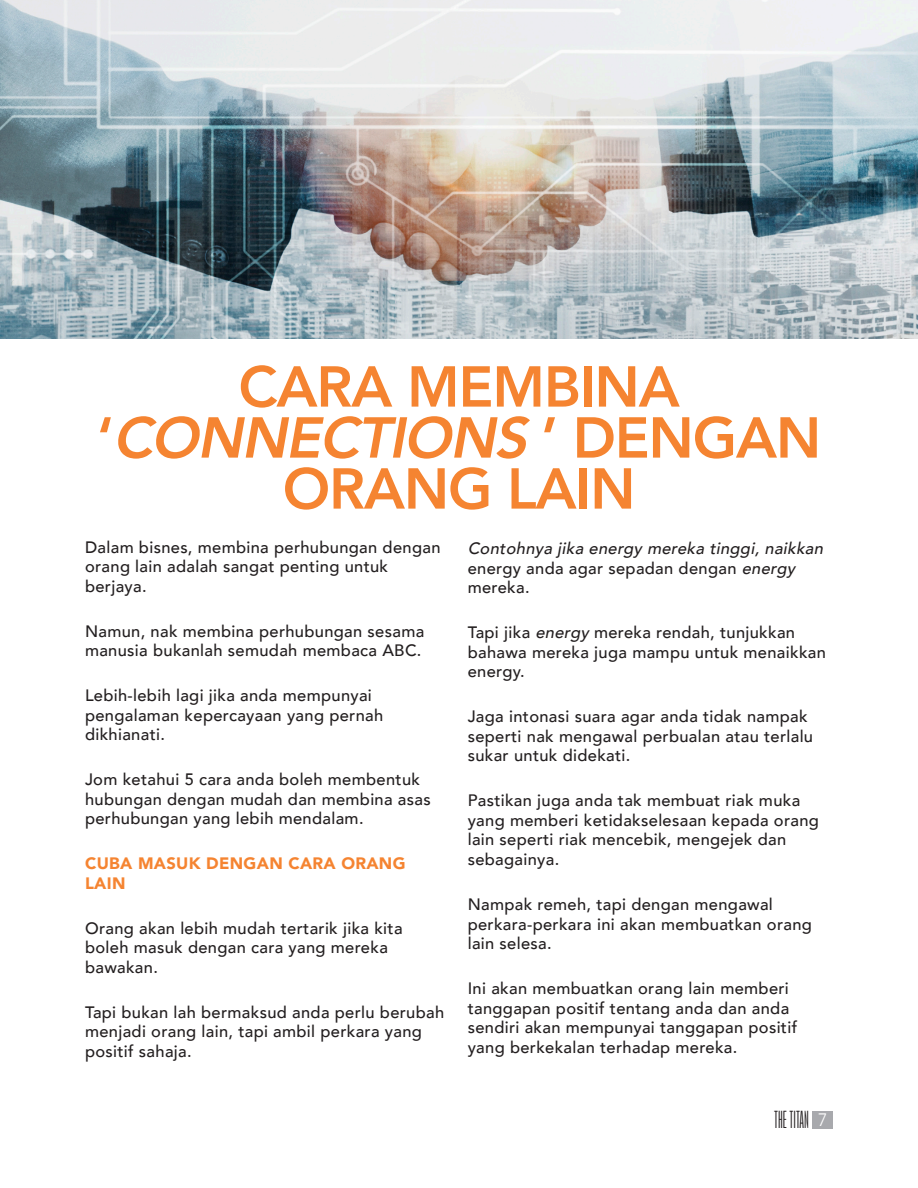
<style>
.page{position:relative;width:918px;height:1188px;background:#fff}
.page>*{position:absolute;margin:0;border:0;box-sizing:border-box;transform-origin:0 0}
.t1{font:800 57px/51px "Avenir";letter-spacing:-.02em;color:#f58431;text-align:center}
.t2{font:100 18px "Gobold High";color:#231f20}
.t3{font:500 16.5px/19.5px "Avenir";letter-spacing:.02em;color:#231f20}
.t4{font:italic 500 16.5px/19.5px "Avenir";color:#231f20}
.t5{font:900 16.5px/19.5px "Avenir";letter-spacing:.02em;color:#f58431}
.s1{font-style:italic}
.s2{font-style:normal}
.s3{font-family:"Avenir";font-weight:300;color:#fff}
</style>
<div class="page">
<div style="left:812px;top:1111px;width:21px;height:17px;background:#a8a9ad"></div>
<img style="left:0;top:0;width:918px;height:338px">
<p class="t1" style="left:97px;top:361px;width:726px">CARA MEMBINA<br>‘ <span class="s1">CONNECTIONS</span> ’ D E N G A N<br>ORANG LAIN</p>
<p class="t3" style="left:85px;top:536px;width:357px">Dalam bisnes, membina perhubungan dengan orang lain adalah sangat penting untuk berjaya.</p>
<p class="t3" style="left:85px;top:620px;width:341px">Namun, nak membina perhubungan sesama manusia bukanlah semudah membaca ABC.</p>
<p class="t3" style="left:85px;top:685px;width:300px">Lebih-lebih lagi jika anda mempunyai pengalaman kepercayaan yang pernah dikhianati.</p>
<p class="t3" style="left:85px;top:769px;width:347px">Jom ketahui 5 cara anda boleh membentuk hubungan dengan mudah dan membina asas perhubungan yang lebih mendalam.</p>
<p class="t5" style="left:85px;top:853px;width:322px">CUBA MASUK DENGAN CARA ORANG<br>LAIN</p>
<p class="t3" style="left:85px;top:917px;width:319px">Orang akan lebih mudah tertarik jika kita boleh masuk dengan cara yang mereka bawakan.</p>
<p class="t3" style="left:85px;top:1001px;width:361px">Tapi bukan lah bermaksud anda perlu berubah menjadi orang lain, tapi ambil perkara yang positif sahaja.</p>
<p class="t4" style="left:468px;top:538px;width:362px">Contohnya jika energy mereka tinggi,naikkan <span class="s2">energy anda agar sepadan dengan</span> energy <span class="s2">mereka.</span></p>
<p class="t3" style="left:468px;top:622px;width:360px">Tapi jika <span class="s1">energy</span> mereka rendah, tunjukkan bahawa mereka juga mampu untuk menaikkan energy.</p>
<p class="t3" style="left:468px;top:706px;width:347px">Jaga intonasi suara agar anda tidak nampak seperti nak mengawal perbualan atau terlalu sukar untuk didekati.</p>
<p class="t3" style="left:468px;top:790px;width:353px">Pastikan juga anda tak membuat riak muka yang memberi ketidakselesaan kepada orang lain seperti riak mencebik, mengejek dan sebagainya.</p>
<p class="t3" style="left:468px;top:894px;width:346px">Nampak remeh, tapi dengan mengawal perkara-perkara ini akan membuatkan orang lain selesa.</p>
<p class="t3" style="left:468px;top:978px;width:331px">Ini akan membuatkan orang lain memberi tanggapan positif tentang anda dan anda sendiri akan mempunyai tanggapan positif yang berkekalan terhadap mereka.</p>
<p class="t2" style="left:774px;top:1109px;width:55px">THE TITAN <span class="s3">7</span></p>
</div>
